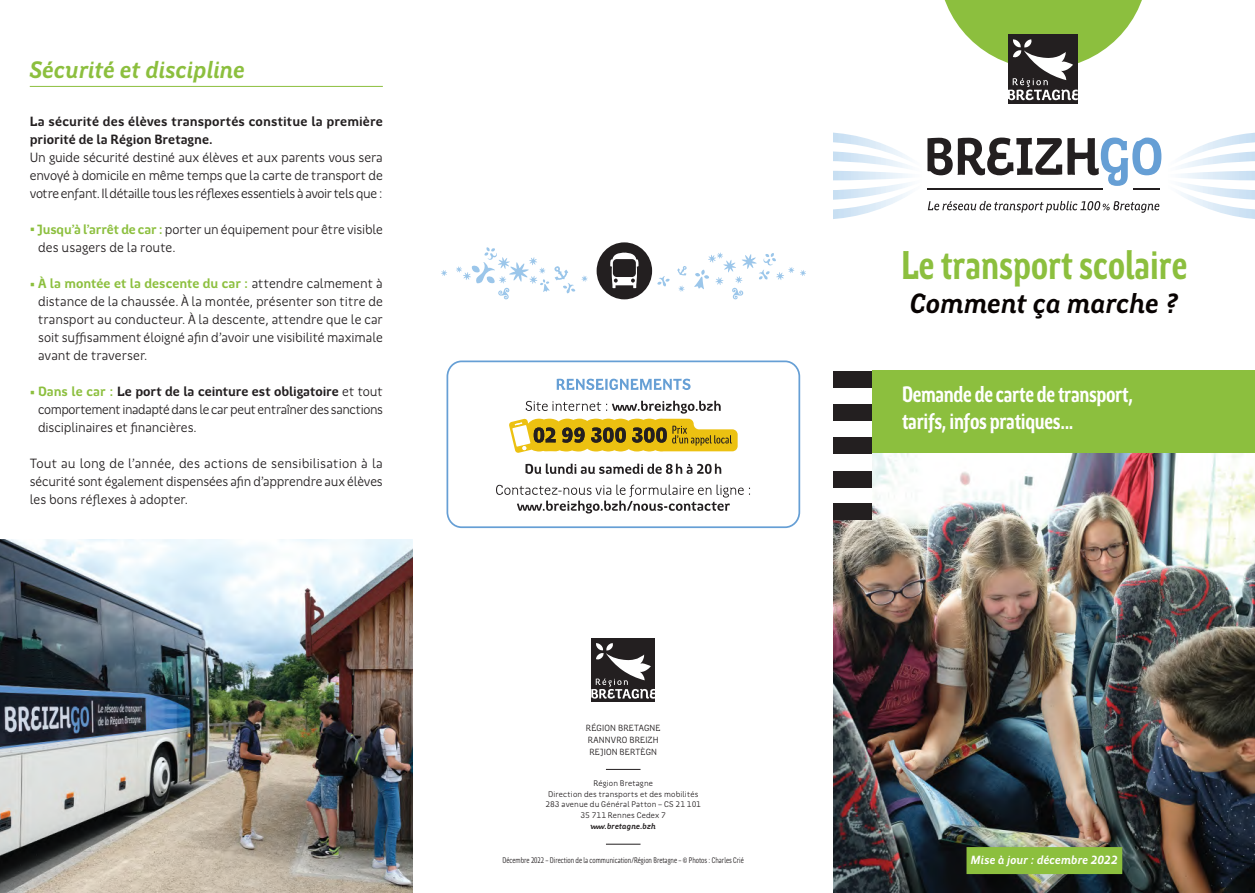
<style>
.page{position:relative;width:1255px;height:893px;background:#fff}
.page>*{position:absolute;margin:0;border:0;box-sizing:border-box;transform-origin:0 0}
.t1{font:700 40.5px "Region Bretagne Cond New";color:#8cbf3e}
.t2{font:italic 700 28.05px "Region Bretagne New";color:#080302}
.TitreVert1{font:italic 700 24px "Region Bretagne New";color:#8cbf3e}
.t3{font:700 22.5px/27px "Region Bretagne Cond New";letter-spacing:-.015em;color:#fff}
.t4{font:13.5px/18px "Region Bretagne New";letter-spacing:-.01em;color:#231f20;text-align:justify}
.t5{font:700 13.5px/18px "Region Bretagne New";letter-spacing:.005em;color:#231f20}
.t6{font:italic 700 12px "Region Bretagne New";letter-spacing:.01em;color:#fff}
.t7{font:9px "Region Bretagne New";letter-spacing:.02em;color:#231f20}
.t8{font:8.25px "Region Bretagne New";letter-spacing:.015em;color:#231f20}
.t9{font:8.25px "Region Bretagne Cond New";color:#231f20}
.t10{font:italic 700 8.25px "Region Bretagne New";letter-spacing:.02em;color:#231f20}
.s1{font-weight:700;color:#8cbf3e}
.s2{font-weight:700}
</style>
<div class="page">
<div style="left:867px;top:371px;width:387px;height:83px;background:#8cbf3e"></div>
<img style="left:833px;top:454px;width:421px;height:439px">
<img style="left:0;top:539px;width:412px;height:354px">
<hr style="left:30px;top:86px;width:353px;height:1px;background:#8cbf3e">
<div style="left:446px;top:360px;width:354px;height:168px;border:2px solid #669fd5;border-radius:15px"></div>
<svg style="left:556px;top:379px;width:134px;height:11px"></svg>
<svg style="left:509px;top:401px;width:228px;height:52px"></svg>
<svg style="left:525px;top:464px;width:196px;height:10px"></svg>
<svg style="left:496px;top:485px;width:247px;height:28px"></svg>
<div style="left:966px;top:847px;width:156px;height:27px;background:#8cbf3e"></div>
<div style="left:1007px;top:34px;width:70px;height:70px;background:#231f20"></div>
<svg style="left:944px;top:0;width:198px;height:100px"></svg>
<div style="left:591px;top:639px;width:64px;height:63px;background:#231f20"></div>
<svg style="left:591px;top:643px;width:64px;height:56px"></svg>
<hr style="left:606px;top:769px;width:34px;height:1px;background:#231f20">
<hr style="left:606px;top:844px;width:34px;height:1px;background:#231f20">
<div style="left:833px;top:371px;width:38px;height:149px;background:#fff"></div>
<div style="left:833px;top:404px;width:38px;height:17px;background:#231f20"></div>
<div style="left:833px;top:371px;width:38px;height:16px;background:#231f20"></div>
<div style="left:833px;top:437px;width:38px;height:17px;background:#231f20"></div>
<div style="left:833px;top:471px;width:38px;height:16px;background:#231f20"></div>
<div style="left:833px;top:503px;width:38px;height:17px;background:#231f20"></div>
<svg style="left:833px;top:132px;width:421px;height:87px"></svg>
<svg style="left:441px;top:270px;width:6px;height:6px"></svg>
<svg style="left:581px;top:275px;width:6px;height:7px"></svg>
<svg style="left:456px;top:247px;width:119px;height:53px"></svg>
<svg style="left:657px;top:276px;width:12px;height:10px"></svg>
<svg style="left:678px;top:286px;width:6px;height:6px"></svg>
<svg style="left:677px;top:266px;width:10px;height:10px"></svg>
<svg style="left:694px;top:252px;width:112px;height:48px"></svg>
<div style="left:596px;top:242px;width:56px;height:57px;background:#231f20;border-radius:50%"></div>
<svg style="left:610px;top:252px;width:28px;height:36px"></svg>
<p class="TitreVert1" style="left:30px;top:56px;width:217px">Sécurité et discipline</p>
<p class="t5" style="left:30px;top:113px;width:354px">La sécurité des élèves transportés constitue la première priorité de la Région Bretagne.</p>
<p class="t4" style="left:30px;top:149px;width:354px">Un guide sécurité destiné aux élèves et aux parents vous sera envoyé à domicile en même temps que la carte de transport de votre enfant. Il détaille tous les réflexes essentiels à avoir tels que :</p>
<p class="t4" style="left:30px;top:221px;width:354px"><span class="s1">• Jusqu’à l’arrêt de car :</span> porter un équipement pour être visible</p>
<p class="t4" style="left:38px;top:239px;width:139px">des usagers de la route.</p>
<p class="t4" style="left:38px;top:275px;width:346px;text-indent:-8px"><span class="s1">• À la montée et la descente du car :</span> attendre calmement à distance de la chaussée. À la montée, présenter son titre de transport au conducteur. À la descente, attendre que le car soit suffisamment éloigné afin d’avoir une visibilité maximale avant de traverser.</p>
<p class="t4" style="left:38px;top:383px;width:346px;text-indent:-8px"><span class="s1">• Dans le car :</span> <span class="s2">Le port de la ceinture est obligatoire</span> et tout comportement inadapté dans le car peut entraîner des sanctions disciplinaires et financières.</p>
<p class="t4" style="left:30px;top:455px;width:354px">Tout au long de l’année, des actions de sensibilisation à la sécurité sont également dispensées afin d’apprendre aux élèves les bons réflexes à adopter.</p>
<p class="t7" style="left:586px;top:723px;width:76px">RÉGION BRETAGNE</p>
<p class="t7" style="left:587px;top:735px;width:72px">RANNVRO BREIZH</p>
<p class="t7" style="left:589px;top:747px;width:69px">REJION BERTÈGN</p>
<p class="t8" style="left:593px;top:779px;width:61px">Région Bretagne</p>
<p class="t8" style="left:548px;top:790px;width:152px">Direction des transports et des mobilités</p>
<p class="t8" style="left:545px;top:800px;width:157px">283 avenue du Général Patton – CS 21 101</p>
<p class="t8" style="left:580px;top:811px;width:87px">35 711 Rennes Cedex 7</p>
<p class="t10" style="left:590px;top:822px;width:67px">www.bretagne.bzh</p>
<p class="t9" style="left:502px;top:855px;width:243px">Décembre 2022 – Direction de la communication/Région Bretagne – © Photos : Charles Crié</p>
<p class="t1" style="left:901px;top:243px;width:287px">Le transport scolaire</p>
<p class="t2" style="left:910px;top:288px;width:270px">Comment ça marche ?</p>
<p class="t3" style="left:902px;top:382px;width:232px">Demande de carte de transport, tarifs, infos pratiques...</p>
<p class="t6" style="left:970px;top:853px;width:149px">Mise à jour : décembre 2022</p>
</div>
